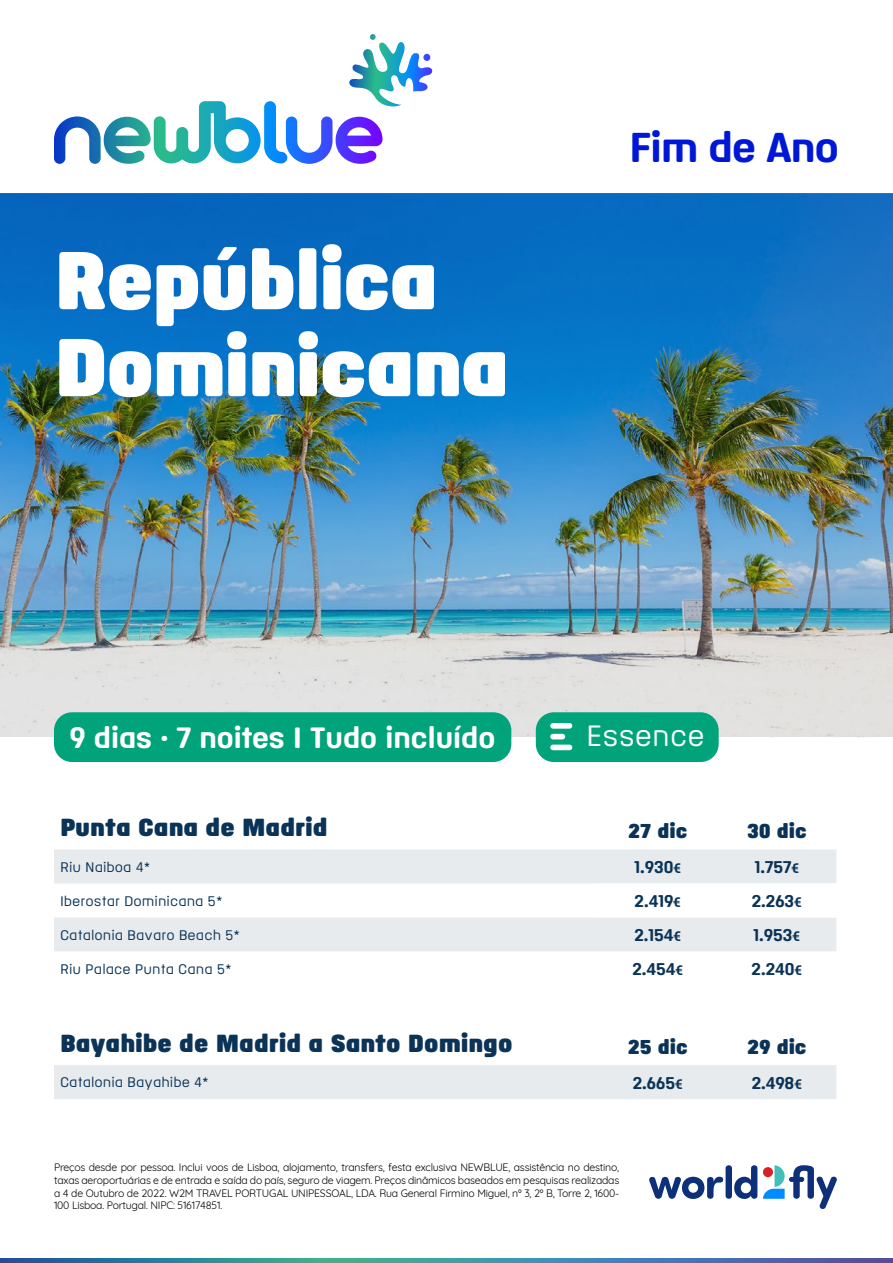
<style>
.page{position:relative;width:893px;height:1263px;background:#fff}
.page>*{position:absolute;margin:0;border:0;box-sizing:border-box;transform-origin:0 0}
.t1{font:700 79.5px/87px "Binario Soft";letter-spacing:-.02em;color:#fff}
.t2{font:40.5px "Binario Soft";letter-spacing:-.02em;color:#0018d6}
.t3{font:28.5px "Binario Soft";color:#fff}
.t4{font:300 28.5px "Binario Soft";color:#fff}
.t5{font:700 24px "Binario Soft";color:#0a3357}
.t6{font:700 19.5px "Binario Soft";color:#0a3357}
.t7{font:16.5px "Binario Soft";color:#0a3357}
.t8{font:300 13.5px "Binario Soft";color:#0a3357}
.t9{font:10.5px/12.6px "Quicksand";letter-spacing:-.02em;color:#000;text-align:justify}
.s1{font-size:13.5px}
</style>
<div class="page">
<img style="left:0;top:194px;width:893px;height:543px">
<svg style="left:54px;top:34px;width:379px;height:130px"></svg>
<svg style="left:0;top:1259px;width:893px;height:4px;background:#3982a4"></svg>
<svg style="left:649px;top:1176px;width:74px;height:23px"></svg>
<div style="left:726px;top:1165px;width:6px;height:34px;background:#0d3078;border-radius:3px"></div>
<svg style="left:734px;top:1165px;width:23px;height:34px"></svg>
<svg style="left:763px;top:1165px;width:74px;height:44px"></svg>
<div style="left:54px;top:849px;width:782px;height:34px;background:#e7ebee"></div>
<svg style="left:54px;top:883px;width:782px;height:68px"></svg>
<div style="left:54px;top:1065px;width:782px;height:34px;background:#e7ebee"></div>
<div style="left:54px;top:712px;width:457px;height:50px;background:#00a37a;border-radius:18px"></div>
<div style="left:536px;top:712px;width:183px;height:50px;background:#00a37a;border-radius:18px"></div>
<div style="left:550px;top:723px;width:22px;height:6px;background:#fff;border-radius:3px"></div>
<div style="left:550px;top:734px;width:15px;height:5px;background:#fff;border-radius:3px"></div>
<div style="left:550px;top:745px;width:22px;height:5px;background:#fff;border-radius:3px"></div>
<h1 class="t1" style="left:54px;top:237px;width:457px">República<br>Dominicana</h1>
<h2 class="t2" style="left:629px;top:122px;width:211px">Fim de Ano</h2>
<h3 class="t3" style="left:70px;top:719px;width:427px">9 dias · 7 noites I Tudo incluído</h3>
<h3 class="t4" style="left:586px;top:717px;width:120px">Essence</h3>
<h3 class="t5" style="left:60px;top:812px;width:269px">Punta Cana de Madrid</h3>
<h3 class="t6" style="left:628px;top:818px;width:61px">27 dic</h3>
<h3 class="t6" style="left:747px;top:818px;width:61px">30 dic</h3>
<p class="t8" style="left:60px;top:858px;width:92px">Riu Naiboa 4*</p>
<h3 class="t7" style="left:634px;top:856px;width:48px">1.930<span class="s1">€</span></h3>
<h3 class="t7" style="left:755px;top:856px;width:46px">1.757<span class="s1">€</span></h3>
<p class="t8" style="left:60px;top:892px;width:164px">Iberostar Dominicana 5*</p>
<h3 class="t7" style="left:635px;top:890px;width:48px">2.419<span class="s1">€</span></h3>
<h3 class="t7" style="left:752px;top:890px;width:52px">2.263<span class="s1">€</span></h3>
<p class="t8" style="left:60px;top:926px;width:182px">Catalonia Bavaro Beach 5*</p>
<h3 class="t7" style="left:634px;top:924px;width:48px">2.154<span class="s1">€</span></h3>
<h3 class="t7" style="left:754px;top:924px;width:48px">1.953<span class="s1">€</span></h3>
<p class="t8" style="left:60px;top:960px;width:173px">Riu Palace Punta Cana 5*</p>
<h3 class="t7" style="left:632px;top:958px;width:52px">2.454<span class="s1">€</span></h3>
<h3 class="t7" style="left:752px;top:958px;width:52px">2.240<span class="s1">€</span></h3>
<h3 class="t5" style="left:60px;top:1028px;width:454px">Bayahibe de Madrid a Santo Domingo</h3>
<h3 class="t6" style="left:628px;top:1034px;width:61px">25 dic</h3>
<h3 class="t6" style="left:747px;top:1034px;width:61px">29 dic</h3>
<p class="t8" style="left:60px;top:1074px;width:150px">Catalonia Bayahibe 4*</p>
<h3 class="t7" style="left:633px;top:1072px;width:52px">2.665<span class="s1">€</span></h3>
<h3 class="t7" style="left:752px;top:1072px;width:52px">2.498<span class="s1">€</span></h3>
<p class="t9" style="left:54px;top:1160px;width:567px">Preços desde por pessoa. Inclui voos de Lisboa, alojamento, transfers, festa exclusiva NEWBLUE, assistência no destino, taxas aeroportuárias e de entrada e saída do país, seguro de viagem. Preços dinâmicos baseados em pesquisas realizadas a 4 de Outubro de 2022. W2M TRAVEL PORTUGAL UNIPESSOAL, LDA. Rua General Firmino Miguel, nº 3, 2º B, Torre 2, 1600- 100 Lisboa. Portugal. NIPC: 516174851.</p>
</div>
